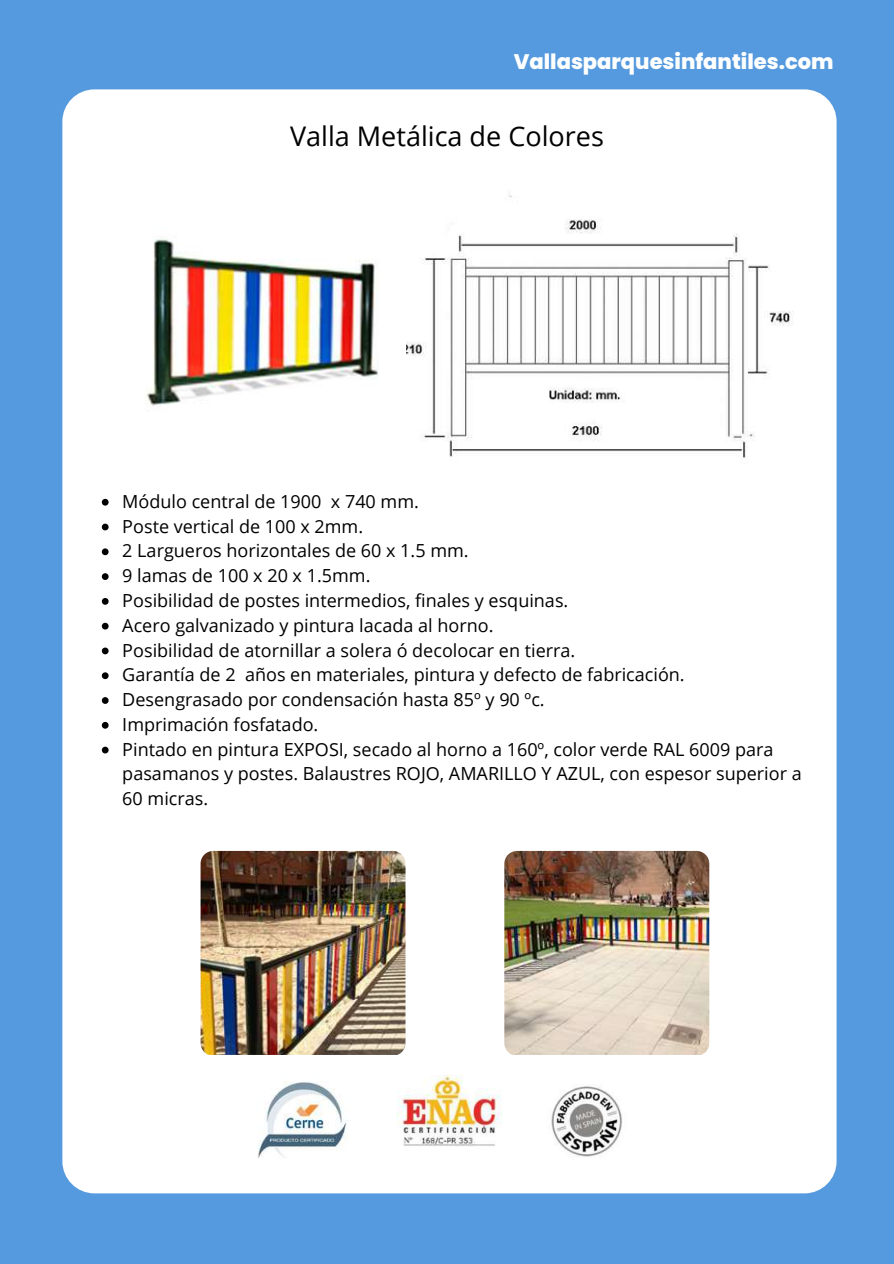
<style>
.page{position:relative;width:894px;height:1264px;background:#fff}
.page>*{position:absolute;margin:0;border:0;box-sizing:border-box;transform-origin:0 0}
.t1{font:27px "Open Sans";color:#000}
.t2{font:800 21px "Poppins";color:#fff}
.t3{font:18px/24.8px "Open Sans";color:#000}
</style>
<div class="page">
<div style="left:0;top:0;width:893px;height:1263px;background:#559ade"></div>
<div style="left:62px;top:89px;width:774px;height:1104px;background:#fff;border-radius:32px"></div>
<img style="left:258px;top:1081px;width:90px;height:77px">
<img style="left:397px;top:1075px;width:105px;height:72px">
<img style="left:551px;top:1086px;width:72px;height:71px">
<img style="left:406px;top:195px;width:387px;height:264px">
<img style="left:200px;top:851px;width:205px;height:204px;border-radius:13px">
<svg style="left:102px;top:499px;width:7px;height:6px"></svg>
<svg style="left:102px;top:523px;width:7px;height:7px"></svg>
<svg style="left:102px;top:548px;width:7px;height:7px"></svg>
<svg style="left:102px;top:573px;width:7px;height:7px"></svg>
<svg style="left:102px;top:598px;width:7px;height:6px"></svg>
<svg style="left:102px;top:622px;width:7px;height:7px"></svg>
<svg style="left:102px;top:647px;width:7px;height:7px"></svg>
<svg style="left:102px;top:672px;width:7px;height:7px"></svg>
<svg style="left:102px;top:697px;width:7px;height:7px"></svg>
<svg style="left:102px;top:722px;width:7px;height:6px"></svg>
<svg style="left:102px;top:746px;width:7px;height:7px"></svg>
<img style="left:504px;top:851px;width:205px;height:204px;border-radius:13px">
<img style="left:146px;top:238px;width:233px;height:168px">
<p class="t2" style="left:513px;top:47px;width:321px">Vallasparquesinfantiles.com</p>
<h1 class="t1" style="left:290px;top:117px;width:315px">Valla Metálica de Colores</h1>
<p class="t3" style="left:122px;top:488px;width:680px">Módulo central de 1900 x 740 mm.<br>Poste vertical de 100 x 2mm.<br>2 Largueros horizontales de 60 x 1.5 mm.<br>9 lamas de 100 x 20 x 1.5mm.<br>Posibilidad de postes intermedios, finales y esquinas.<br>Acero galvanizado y pintura lacada al horno.<br>Posibilidad de atornillar a solera ó decolocar en tierra.<br>Garantía de 2 años en materiales, pintura y defecto de fabricación.<br>Desengrasado por condensación hasta 85º y 90 ºc.<br>Imprimación fosfatado.<br>Pintado en pintura EXPOSI, secado al horno a 160º, color verde RAL 6009 para pasamanos y postes. Balaustres ROJO, AMARILLO Y AZUL, con espesor superior a 60 micras.</p>
</div>
